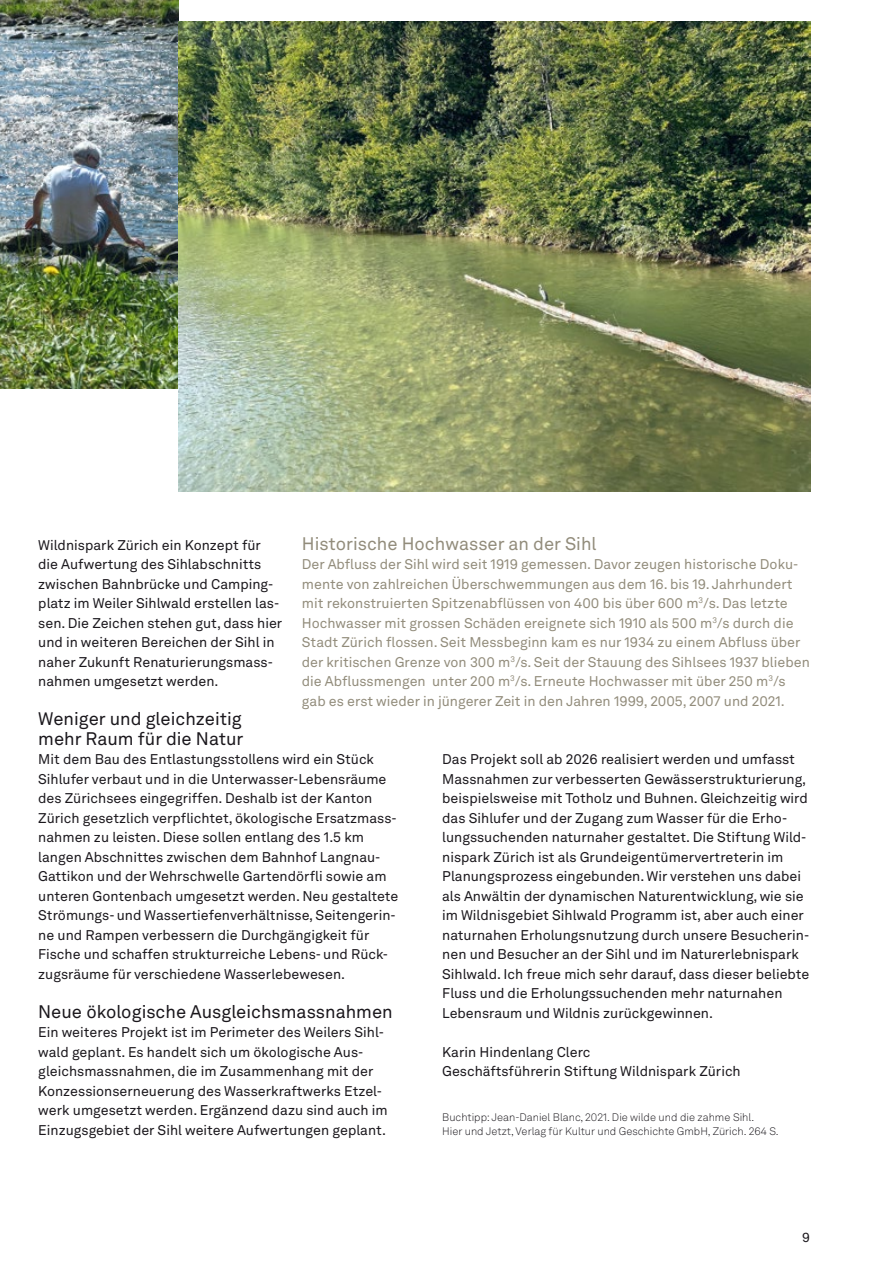
<style>
.page{position:relative;width:893px;height:1263px;background:#fff}
.page>*{position:absolute;margin:0;border:0;box-sizing:border-box;transform-origin:0 0}
.t1{font:18px/19.5px "Akkurat LL";color:#1a171c}
.t2{font:18px "Akkurat LL";color:#928c7b}
.t3{font:13.95px/19.5px "Akkurat LL";color:#1a171c}
.t4{font:13.95px/19.5px "Akkurat LL";color:#928c7b}
.t5{font:13.2px "Akkurat LL";color:#1a171c}
.t6{font:300 10.8px/13.5px "Akkurat LL";color:#1a171c}
</style>
<div class="page">
<img style="left:0;top:0;width:179px;height:388px">
<img style="left:179px;top:21px;width:631px;height:470px">
<p class="t2" style="left:302px;top:530px;width:296px">Historische Hochwasser an der Sihl</p>
<p class="t4" style="left:302px;top:554px;width:509px">Der Abfluss der Sihl wird seit 1919 gemessen. Davor zeugen historische Doku&shy;mente von zahlreichen Überschwemmungen aus dem 16. bis 19. Jahrhundert mit rekonstruierten Spitzenabflüssen von 400 bis über 600 m<sup>3</sup>/s. Das letzte Hochwasser mit grossen Schäden ereignete sich 1910 als 500 m<sup>3</sup>/s durch die Stadt Zürich flossen. Seit Messbeginn kam es nur 1934 zu einem Abfluss über der kritischen Grenze von 300 m<sup>3</sup>/s. Seit der Stauung des Sihlsees 1937 blieben die Abflussmengen unter 200 m<sup>3</sup>/s. Erneute Hochwasser mit über 250 m<sup>3</sup>/s gab es erst wieder in jüngerer Zeit in den Jahren 1999, 2005, 2007 und 2021.</p>
<p class="t3" style="left:38px;top:534px;width:246px">Wildnispark Zürich ein Konzept für die Aufwertung des Sihlabschnitts zwischen Bahnbrücke und Camping&shy;platz im Weiler Sihlwald erstellen las&shy;sen. Die Zeichen stehen gut, dass hier und in weiteren Bereichen der Sihl in naher Zukunft Renaturierungsmass&shy;nahmen umgesetzt werden.</p>
<p class="t1" style="left:38px;top:708px;width:207px">Weniger und gleichzeitig mehr Raum für die Natur</p>
<p class="t3" style="left:38px;top:749px;width:362px">Mit dem Bau des Entlastungsstollens wird ein Stück Sihlufer verbaut und in die Unterwasser-Lebensräume des Zürichsees eingegriffen. Deshalb ist der Kanton Zürich gesetzlich verpflichtet, ökologische Ersatzmass&shy;nahmen zu leisten. Diese sollen entlang des 1.5 km langen Abschnittes zwischen dem Bahnhof Langnau-Gattikon und der Wehrschwelle Gartendörfli sowie am unteren Gontenbach umgesetzt werden. Neu gestaltete Strömungs- und Wassertiefenverhältnisse, Seitengerin&shy;ne und Rampen verbessern die Durchgängigkeit für Fische und schaffen strukturreiche Lebens- und Rück&shy;zugsräume für verschiedene Wasserlebewesen.</p>
<p class="t1" style="left:38px;top:1001px;width:356px">Neue ökologische Ausgleichsmassnahmen</p>
<p class="t3" style="left:38px;top:1022px;width:351px">Ein weiteres Projekt ist im Perimeter des Weilers Sihl&shy;wald geplant. Es handelt sich um ökologische Aus&shy;gleichsmassnahmen, die im Zusammenhang mit der Konzessionserneuerung des Wasserkraftwerks Etzel&shy;werk umgesetzt werden. Ergänzend dazu sind auch im Einzugsgebiet der Sihl weitere Aufwertungen geplant.</p>
<p class="t3" style="left:442px;top:749px;width:369px">Das Projekt soll ab 2026 realisiert werden und umfasst Massnahmen zur verbesserten Gewässerstrukturierung, beispielsweise mit Totholz und Buhnen. Gleichzeitig wird das Sihlufer und der Zugang zum Wasser für die Erho&shy;lungssuchenden naturnaher gestaltet. Die Stiftung Wild&shy;nispark Zürich ist als Grundeigentümervertreterin im Planungsprozess eingebunden. Wir verstehen uns dabei als Anwältin der dynamischen Naturentwicklung, wie sie im Wildnisgebiet Sihlwald Programm ist, aber auch einer naturnahen Erholungsnutzung durch unsere Besucherin&shy;nen und Besucher an der Sihl und im Naturerlebnispark Sihlwald. Ich freue mich sehr darauf, dass dieser beliebte Fluss und die Erholungssuchenden mehr naturnahen Lebensraum und Wildnis zurückgewinnen.</p>
<p class="t3" style="left:442px;top:1041px;width:300px">Karin Hindenlang Clerc<br>Geschäftsführerin Stiftung Wildnispark Zürich</p>
<p class="t6" style="left:442px;top:1110px;width:338px">Buchtipp: Jean-Daniel Blanc, 2021. Die wilde und die zahme Sihl.<br>Hier und Jetzt, Verlag für Kultur und Geschichte GmbH, Zürich. 264 S.</p>
<p class="t5" style="left:802px;top:1227px;width:9px">9</p>
</div>
